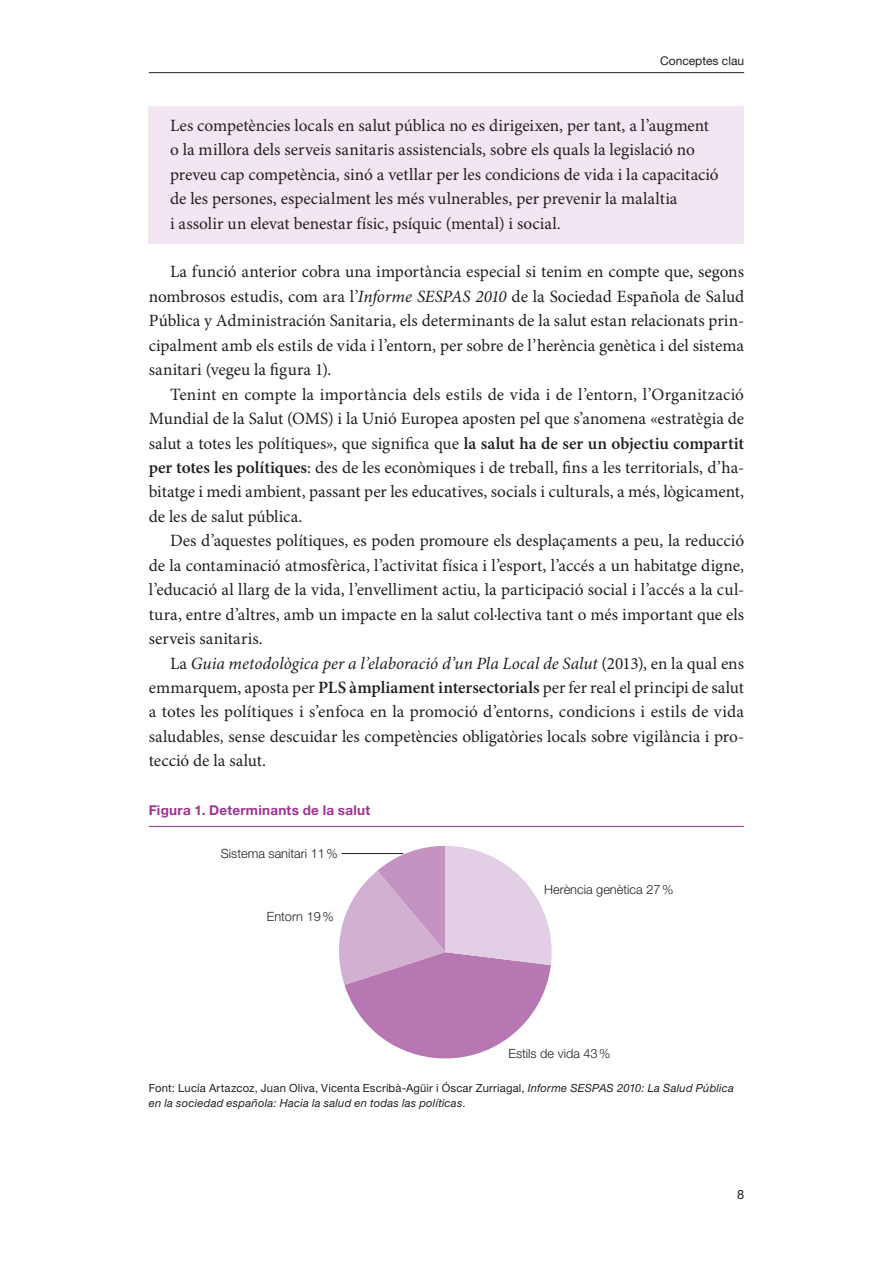
<style>
.page{position:relative;width:893px;height:1263px;background:#fff}
.page>*{position:absolute;margin:0;border:0;box-sizing:border-box;transform-origin:0 0}
.t1{font:17.25px/24.5px "Minion Pro";letter-spacing:-.01em;color:#231f20;text-align:justify}
.t2{font:700 13.5px "Helvetica Neue LT Std";letter-spacing:.02em;color:#9c3393}
.t3{font:300 12.75px "Helvetica Neue LT Std";color:#231f20}
.t4{font:12.75px "Helvetica Neue LT Std";color:#231f20}
.t5{font:12px "Helvetica Neue LT Std";color:#231f20}
.t6{font:italic 11.25px/15px "Helvetica Neue LT Std";letter-spacing:.02em;color:#231f20}
.s1{font-style:italic}
.s2{font-weight:600}
.s3{font-style:normal}
</style>
<div class="page">
<hr style="left:149px;top:72px;width:595px;height:1px;background:#231f20">
<div style="left:149px;top:106px;width:595px;height:137px;background:#f1e6f1"></div>
<hr style="left:149px;top:826px;width:595px;height:1px;background:#9c3393">
<svg style="left:339px;top:846px;width:213px;height:213px"></svg>
<p class="t5" style="left:660px;top:53px;width:86px">Conceptes clau</p>
<p class="t1" style="left:170px;top:114px;width:550px;text-align:left">Les competències locals en salut pública no es dirigeixen, per tant, a l’augment o la millora dels serveis sanitaris assistencials, sobre els quals la legislació no preveu cap competència, sinó a vetllar per les condicions de vida i la capacitació de les persones, especialment les més vulnerables, per prevenir la malaltia<br>i assolir un elevat benestar físic, psíquic (mental) i social.</p>
<p class="t1" style="left:149px;top:260px;width:597px;text-indent:21px">La funció anterior cobra una importància especial si tenim en compte que, segons nombrosos estudis, com ara l’<span class="s1">Informe SESPAS 2010</span> de la Sociedad Española de Salud Pública y Administración Sanitaria, els determinants de la salut estan relacionats prin&shy;cipalment amb els estils de vida i l’entorn, per sobre de l’herència genètica i del sistema sanitari (vegeu la figura 1).</p>
<p class="t1" style="left:149px;top:383px;width:597px;text-indent:21px">Tenint en compte la importància dels estils de vida i de l’entorn, l’Organització Mundial de la Salut (OMS) i la Unió Europea aposten pel que s’anomena «estratègia de salut a totes les polítiques», que significa que <span class="s2">la salut ha de ser un objectiu compartit per totes les polítiques</span>: des de les econòmiques i de treball, fins a les territorials, d’ha&shy;bitatge i medi ambient, passant per les educatives, socials i culturals, a més, lògicament, de les de salut pública.</p>
<p class="t1" style="left:149px;top:529px;width:597px;text-indent:21px">Des d’aquestes polítiques, es poden promoure els desplaçaments a peu, la reducció de la contaminació atmosfèrica, l’activitat física i l’esport, l’accés a un habitatge digne, l’educació al llarg de la vida, l’envelliment actiu, la participació social i l’accés a la cul&shy;tura, entre d’altres, amb un impacte en la salut col·lectiva tant o més important que els serveis sanitaris.</p>
<p class="t1" style="left:149px;top:651px;width:597px;text-indent:21px">La <span class="s1">Guia metodològica per a l’elaboració d’un Pla Local de Salut</span> (2013), en la qual ens emmarquem, aposta per <span class="s2">PLS àmpliament intersectorials</span> per fer real el principi de salut a totes les polítiques i s’enfoca en la promoció d’entorns, condicions i estils de vida saludables, sense descuidar les competències obligatòries locals sobre vigilància i pro&shy;tecció de la salut.</p>
<p class="t2" style="left:149px;top:802px;width:223px">Figura 1. Determinants de la salut</p>
<p class="t3" style="left:221px;top:846px;width:119px">Sistema sanitari 11%</p>
<p class="t3" style="left:267px;top:909px;width:69px">Entorn 19%</p>
<p class="t3" style="left:544px;top:881px;width:131px">Herència genètica 27%</p>
<p class="t3" style="left:508px;top:1046px;width:104px">Estils de vida 43%</p>
<p class="t6" style="left:149px;top:1080px;width:587px"><span class="s3">Font: Lucía Artazcoz, Juan Oliva, Vicenta Escribà-Agüir i Óscar Zurriagal,</span> Informe SESPAS 2010: La Salud Pública en la sociedad española: Hacia la salud en todas las políticas<span class="s3">.</span></p>
<p class="t4" style="left:737px;top:1186px;width:9px">8</p>
</div>
